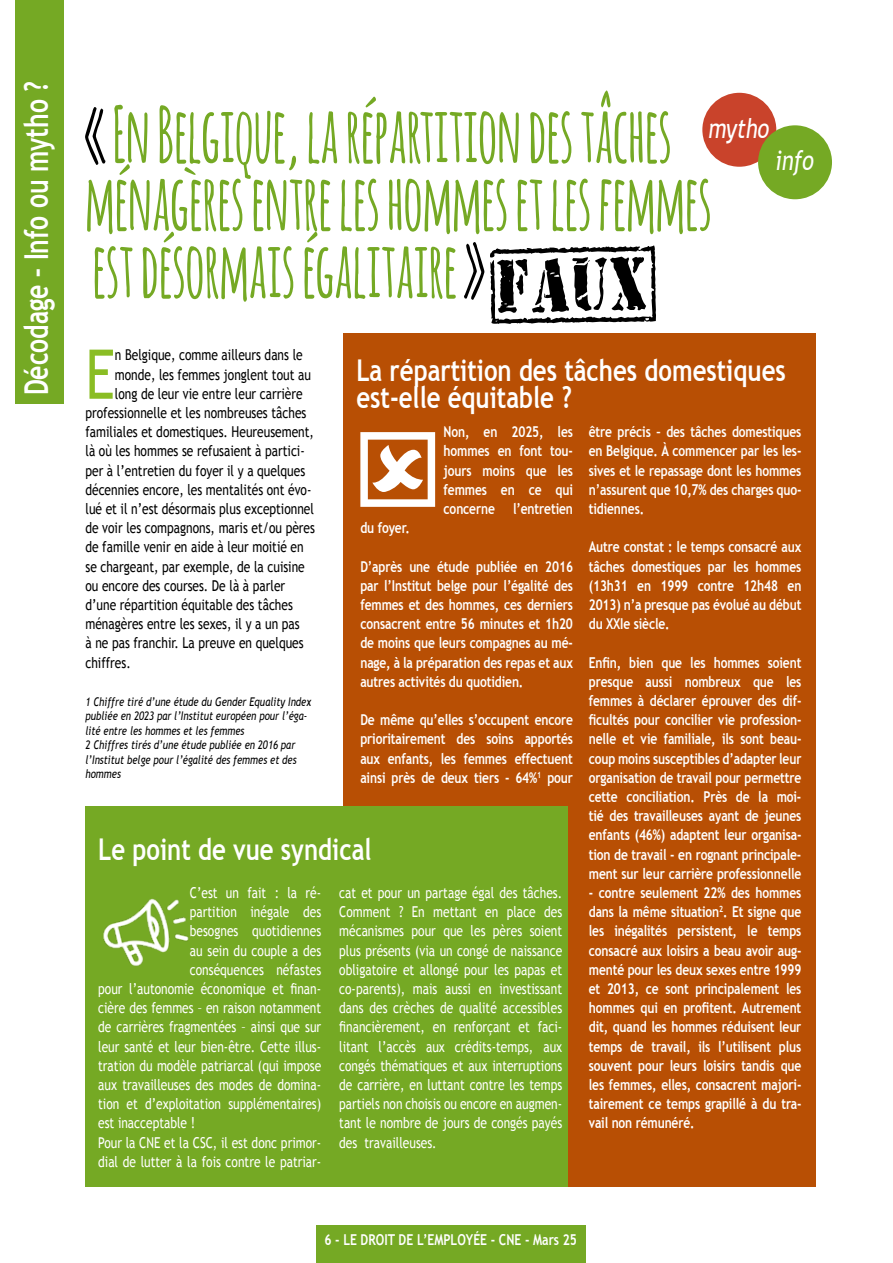
<style>
.page{position:relative;width:893px;height:1263px;background:#fff}
.page>*{position:absolute;margin:0;border:0;box-sizing:border-box;transform-origin:0 0}
.t1{font:700 76.5px/67.5px "Amatic";letter-spacing:.01em;color:#75a924;scale:.76 1}
.t2{font:68.7px "Trebuchet MS";color:#8abd24;scale:.8 1}
.t3{font:700 33px "Trebuchet MS";color:#fff;scale:.75 1}
.t4{font:700 30px/27px "Trebuchet MS";color:#fff;scale:.8 1}
.t5{font:italic 27.15px "Trebuchet MS";letter-spacing:-.01em;color:#fff;scale:.8 1}
.t6{font:700 15px/19.2px "Trebuchet MS";letter-spacing:-.01em;color:#fff;text-align:justify;scale:.8 1}
.t7{font:15px/19.2px "Trebuchet MS";color:#fff;text-align:justify;scale:.8 1}
.t8{font:15px "Trebuchet MS";color:#000;scale:.8 1}
.t9{font:700 15px "Trebuchet MS";letter-spacing:-.01em;color:#fff;scale:.81 1}
.t10{font:italic 12px/14.4px "Trebuchet MS";color:#000;scale:.8 1}
.s1{color:#000}
</style>
<div class="page">
<div style="left:316px;top:1225px;width:270px;height:38px;background:#75a924"></div>
<div style="left:15px;top:0;width:48px;height:404px;background:#75a924"></div>
<div style="left:702px;top:93px;width:74px;height:74px;background:#c9432b;border-radius:50%"></div>
<div style="left:758px;top:125px;width:74px;height:74px;background:#75a924;border-radius:50%"></div>
<div style="left:344px;top:333px;width:472px;height:485px;background:#b84f04"></div>
<div style="left:85px;top:806px;width:731px;height:380px;background:#75a924"></div>
<img style="left:103px;top:898px;width:86px;height:67px">
<div style="left:569px;top:698px;width:247px;height:488px;background:#b84f04"></div>
<svg style="left:360px;top:432px;width:75px;height:75px"></svg>
<svg style="left:490px;top:245px;width:166px;height:79px"></svg>
<h3 class="t3" style="left:16px;top:395px;width:421px;rotate:-90deg">Décodage – Info ou mytho ?</h3>
<h1 class="t1" style="left:85px;top:98px;width:772px"><span class="s1">«</span>En Belgique, la répartition des tâches</h1>
<h3 class="t5" style="left:708px;top:112px;width:78px">mytho</h3>
<h3 class="t5" style="left:775px;top:144px;width:49px">info</h3>
<h1 class="t1" style="left:85px;top:165px;width:825px">ménagères entre les hommes et les femmes est désormais égalitaire <span class="s1">»</span></h1>
<h2 class="t2" style="left:85px;top:334px;width:38px">E</h2>
<p class="t8" style="left:115px;top:346px;width:236px">n Belgique, comme ailleurs dans le</p>
<h3 class="t4" style="left:356px;top:357px;width:538px">La répartition des tâches domestiques est-elle équitable ?</h3>
<p class="t6" style="left:444px;top:422px;width:163px">Non, en 2025, les hommes en font tou&shy;jours moins que les femmes en ce qui concerne l’entretien</p>
<p class="t6" style="left:360px;top:518px;width:63px">du foyer.</p>
<p class="t6" style="left:360px;top:557px;width:267px">D’après une étude publiée en 2016 par l’Institut belge pour l’égalité des femmes et des hommes, ces derniers consacrent entre 56 minutes et 1h20 de moins que leurs compagnes au mé&shy;nage, à la préparation des repas et aux autres activités du quotidien.</p>
<p class="t6" style="left:360px;top:710px;width:267px">De même qu’elles s’occupent encore prioritairement des soins apportés aux enfants, les femmes effectuent ainsi près de deux tiers - 64%<sup>1</sup> pour</p>
<p class="t8" style="left:115px;top:365px;width:247px">monde, les femmes jonglent tout au</p>
<p class="t8" style="left:115px;top:385px;width:236px">long de leur vie entre leur carrière</p>
<p class="t8" style="left:85px;top:404px;width:278px">professionnelle et les nombreuses tâches</p>
<p class="t8" style="left:85px;top:423px;width:287px">familiales et domestiques. Heureusement,</p>
<p class="t8" style="left:85px;top:442px;width:276px">là où les hommes se refusaient à partici-</p>
<p class="t8" style="left:85px;top:461px;width:276px">per à l’entretien du foyer il y a quelques</p>
<p class="t8" style="left:85px;top:481px;width:284px">décennies encore, les mentalités ont évo-</p>
<p class="t8" style="left:85px;top:500px;width:287px">lué et il n’est désormais plus exceptionnel</p>
<p class="t8" style="left:85px;top:519px;width:288px">de voir les compagnons, maris et/ou pères</p>
<p class="t8" style="left:85px;top:538px;width:274px">de famille venir en aide à leur moitié en</p>
<p class="t8" style="left:85px;top:557px;width:276px">se chargeant, par exemple, de la cuisine</p>
<p class="t8" style="left:85px;top:577px;width:251px">ou encore des courses. De là à parler</p>
<p class="t8" style="left:85px;top:596px;width:261px">d’une répartition équitable des tâches</p>
<p class="t8" style="left:85px;top:615px;width:269px">ménagères entre les sexes, il y a un pas</p>
<p class="t8" style="left:85px;top:634px;width:274px">à ne pas franchir. La preuve en quelques</p>
<p class="t8" style="left:85px;top:653px;width:58px">chiffres.</p>
<p class="t10" style="left:85px;top:695px;width:284px">1 Chiffre tiré d’une étude du Gender Equality Index publiée en 2023 par l’Institut européen pour l’éga&shy;lité entre les hommes et les femmes<br>2 Chiffres tirés d’une étude publiée en 2016 par l’Institut belge pour l’égalité des femmes et des hommes</p>
<p class="t6" style="left:589px;top:422px;width:267px">être précis – des tâches domestiques en Belgique. À commencer par les les&shy;sives et le repassage dont les hommes n’assurent que 10,7% des charges quo&shy;tidiennes.</p>
<p class="t6" style="left:589px;top:537px;width:267px">Autre constat : le temps consacré aux tâches domestiques par les hommes (13h31 en 1999 contre 12h48 en 2013) n’a presque pas évolué au début du XXIe siècle.</p>
<p class="t6" style="left:589px;top:653px;width:267px">Enfin, bien que les hommes soient presque aussi nombreux que les femmes à déclarer éprouver des dif&shy;ficultés pour concilier vie profession&shy;nelle et vie familiale, ils sont beau&shy;coup moins susceptibles d’adapter leur organisation de travail pour permettre cette conciliation. Près de la moi&shy;tié des travailleuses ayant de jeunes enfants (46%) adaptent leur organisa&shy;tion de travail - en rognant principale&shy;ment sur leur carrière professionnelle</p>
<p class="t6" style="left:589px;top:883px;width:267px">- contre seulement 22% des hommes dans la même situation<sup>2</sup>. Et signe que les inégalités persistent, le temps consacré aux loisirs a beau avoir aug&shy;menté pour les deux sexes entre 1999 et 2013, ce sont principalement les hommes qui en profitent. Autrement dit, quand les hommes réduisent leur temps de travail, ils l’utilisent plus souvent pour leurs loisirs tandis que les femmes, elles, consacrent majori&shy;tairement ce temps grapillé à du tra&shy;vail non rémunéré.</p>
<h3 class="t4" style="left:98px;top:835px;width:343px">Le point de vue syndical</h3>
<p class="t7" style="left:190px;top:883px;width:166px">C’est un fait : la ré-</p>
<p class="t7" style="left:190px;top:902px;width:166px">partition inégale des</p>
<p class="t7" style="left:190px;top:922px;width:166px">besognes quotidiennes</p>
<p class="t7" style="left:190px;top:941px;width:166px">au sein du couple a des</p>
<p class="t7" style="left:190px;top:960px;width:166px">conséquences néfastes</p>
<p class="t7" style="left:98px;top:979px;width:280px">pour l’autonomie économique et finan-</p>
<p class="t7" style="left:98px;top:998px;width:280px">cière des femmes – en raison notamment</p>
<p class="t7" style="left:98px;top:1018px;width:280px">de carrières fragmentées – ainsi que sur</p>
<p class="t7" style="left:98px;top:1037px;width:280px">leur santé et leur bien-être. Cette illus-</p>
<p class="t7" style="left:98px;top:1056px;width:280px">tration du modèle patriarcal (qui impose</p>
<p class="t7" style="left:98px;top:1075px;width:280px">aux travailleuses des modes de domina-</p>
<p class="t7" style="left:98px;top:1094px;width:280px">tion et d’exploitation supplémentaires)</p>
<p class="t7" style="left:98px;top:1114px;width:123px">est inacceptable !</p>
<p class="t7" style="left:98px;top:1133px;width:280px">Pour la CNE et la CSC, il est donc primor-</p>
<p class="t7" style="left:98px;top:1152px;width:280px">dial de lutter à la fois contre le patriar-</p>
<p class="t7" style="left:339px;top:883px;width:280px">cat et pour un partage égal des tâches.<br>Comment ? En mettant en place des mécanismes pour que les pères soient plus présents (via un congé de naissance obligatoire et allongé pour les papas et co-parents), mais aussi en investissant dans des crèches de qualité accessibles financièrement, en renforçant et faci&shy;litant l’accès aux crédits-temps, aux congés thématiques et aux interruptions de carrière, en luttant contre les temps partiels non choisis ou encore en augmen&shy;tant le nombre de jours de congés payés des travailleuses.</p>
<p class="t9" style="left:324px;top:1230px;width:313px">6 - LE DROIT DE L’EMPLOYÉE - CNE - Mars 25</p>
</div>
